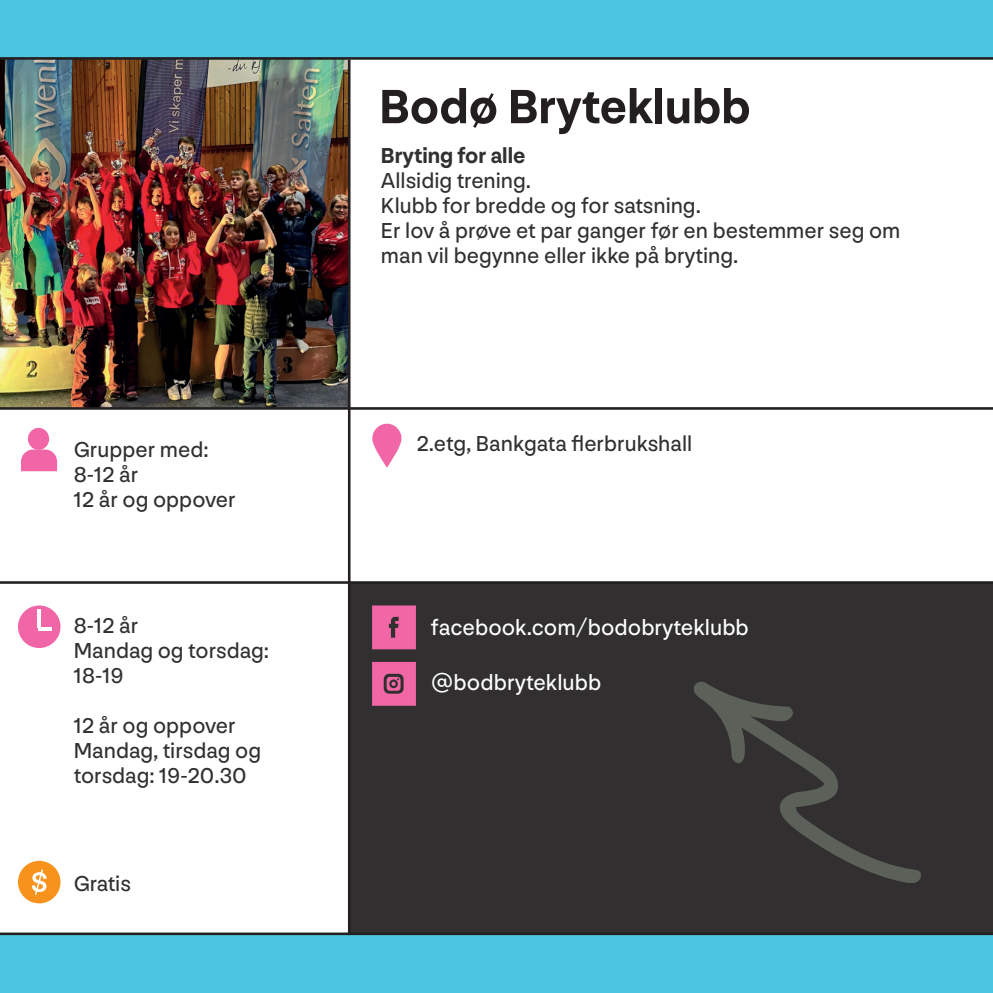
<style>
.page{position:relative;width:993px;height:993px;background:#fff}
.page>*{position:absolute;margin:0;border:0;box-sizing:border-box;transform-origin:0 0}
.t1{font:700 50px "NN Nouvelle Grotesk";color:#231f20}
.t2{font:23px "NN Nouvelle Grotesk";color:#fff}
.t3{font:22.5px/25px "NN Nouvelle Grotesk";color:#312f30}
.t4{font:700 22.5px "NN Nouvelle Grotesk";color:#312f30}
</style>
<div class="page">
<img style="left:0;top:60px;width:348px;height:347px">
<div style="left:0;top:0;width:992px;height:58px;background:#4cc6e0"></div>
<div style="left:0;top:934px;width:992px;height:58px;background:#4cc6e0"></div>
<div style="left:349px;top:582px;width:643px;height:351px;background:#312f30"></div>
<svg style="left:372px;top:423px;width:29px;height:44px"></svg>
<div style="left:28px;top:428px;width:21px;height:21px;background:#f166a7;border-radius:50%"></div>
<svg style="left:21px;top:449px;width:36px;height:22px"></svg>
<div style="left:18px;top:605px;width:42px;height:42px;background:#f166a7;border-radius:50%"></div>
<hr style="left:38px;top:609px;width:3px;height:18px;background:#fff">
<hr style="left:38px;top:627px;width:14px;height:3px;background:#fff">
<svg style="left:372px;top:661px;width:44px;height:44px"></svg>
<svg style="left:372px;top:605px;width:44px;height:44px"></svg>
<div style="left:18px;top:860px;width:42px;height:43px;background:#f7931d;border-radius:50%"></div>
<svg style="left:32px;top:869px;width:15px;height:25px"></svg>
<hr style="left:348px;top:60px;width:2px;height:874px;background:#231f20">
<hr style="left:0;top:57px;width:992px;height:3px;background:#231f20">
<hr style="left:0;top:407px;width:992px;height:2px;background:#231f20">
<hr style="left:0;top:581px;width:992px;height:2px;background:#231f20">
<hr style="left:0;top:932px;width:992px;height:2px;background:#231f20">
<p class="t3" style="left:74px;top:436px;width:163px">Grupper med:<br>8-12 år<br>12 år og oppover</p>
<p class="t3" style="left:74px;top:613px;width:197px">8-12 år<br>Mandag og torsdag:<br>18-19</p>
<p class="t3" style="left:74px;top:713px;width:189px">12 år og oppover<br>Mandag, tirsdag og torsdag: 19-20.30</p>
<p class="t3" style="left:74px;top:870px;width:59px">Gratis</p>
<h1 class="t1" style="left:379px;top:77px;width:373px">Bodø Bryteklubb</h1>
<p class="t4" style="left:381px;top:142px;width:146px">Bryting for alle</p>
<p class="t3" style="left:381px;top:168px;width:521px">Allsidig trening.<br>Klubb for bredde og for satsning.<br>Er lov å prøve et par ganger før en bestemmer seg om man vil begynne eller ikke på bryting.</p>
<p class="t3" style="left:416px;top:431px;width:277px">2.etg, Bankgata flerbrukshall</p>
<p class="t2" style="left:431px;top:614px;width:319px">facebook.com/bodobryteklubb</p>
<p class="t2" style="left:431px;top:669px;width:172px">@bodbryteklubb</p>
</div>
